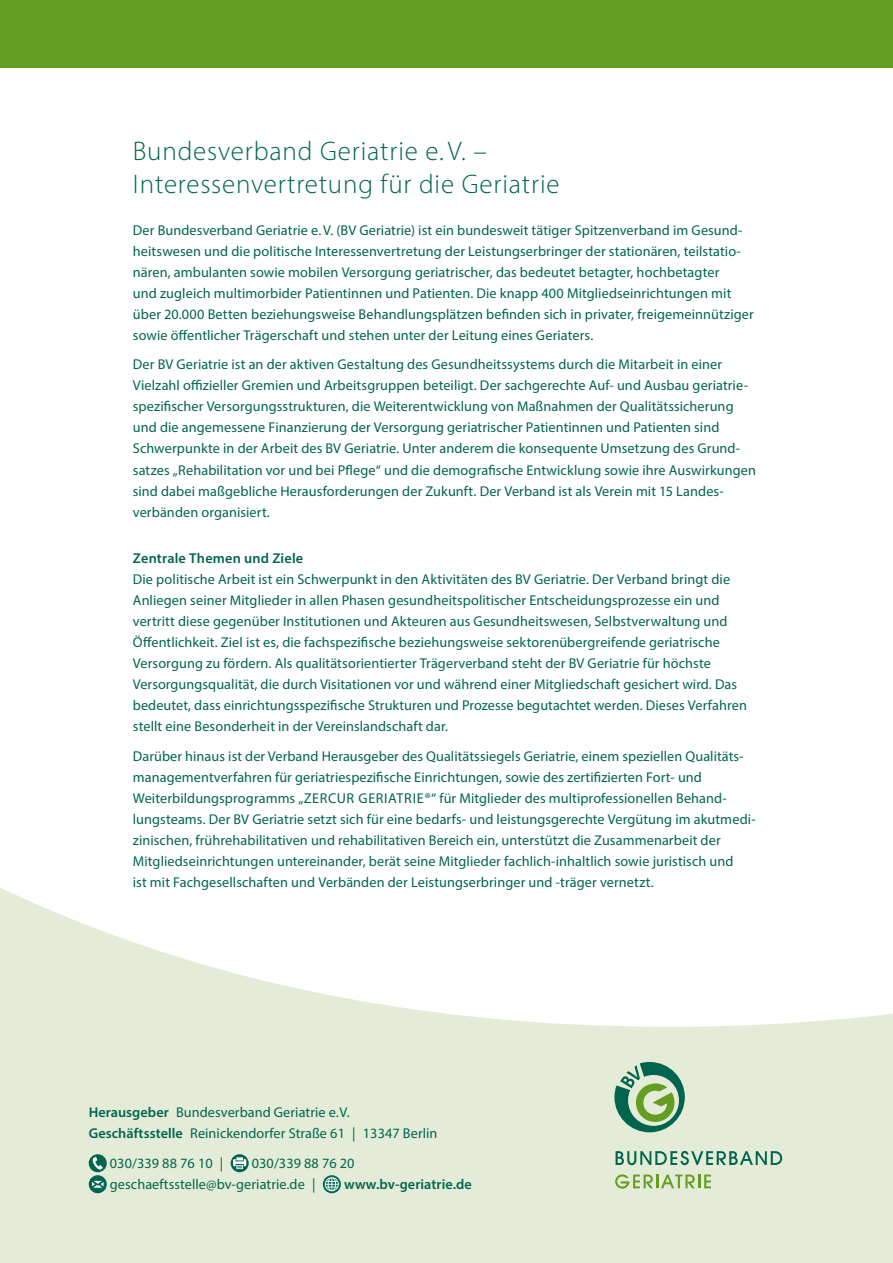
<style>
.page{position:relative;width:893px;height:1263px;background:#fff}
.page>*{position:absolute;margin:0;border:0;box-sizing:border-box;transform-origin:0 0}
.t1{font:300 27px/33px "Myriad Pro";letter-spacing:.03em;color:#00654f}
.t2{font:14.25px/21px "Myriad Pro";letter-spacing:.005em;color:#00654f}
.t3{font:600 14.25px "Myriad Pro";letter-spacing:.01em;color:#00654f}
.s1{font-weight:600}
</style>
<div class="page">
<div style="left:0;top:0;width:893px;height:68px;background:#639d21"></div>
<svg style="left:0;top:888px;width:893px;height:375px;fill:#e4ecd7"></svg>
<svg style="left:89px;top:1154px;width:18px;height:18px"></svg>
<svg style="left:91px;top:1157px;width:12px;height:13px"></svg>
<svg style="left:231px;top:1154px;width:18px;height:18px"></svg>
<svg style="left:233px;top:1157px;width:13px;height:12px"></svg>
<svg style="left:89px;top:1175px;width:18px;height:18px"></svg>
<svg style="left:91px;top:1180px;width:13px;height:8px"></svg>
<svg style="left:323px;top:1175px;width:18px;height:18px"></svg>
<svg style="left:325px;top:1177px;width:14px;height:14px"></svg>
<svg style="left:616px;top:1151px;width:166px;height:14px"></svg>
<svg style="left:615px;top:1174px;width:96px;height:14px"></svg>
<svg style="left:614px;top:1062px;width:71px;height:70px"></svg>
<h1 class="t1" style="left:133px;top:134px;width:428px">Bundesverband Geriatrie e. V. –<br>Interessenvertretung für die Geriatrie</h1>
<p class="t2" style="left:133px;top:219px;width:622px">Der Bundesverband Geriatrie e.V. (BV Geriatrie) ist ein bundesweit tätiger Spitzenverband im Gesund&shy;heitswesen und die politische Interessenvertretung der Leistungserbringer der stationären, teilstatio&shy;nären, ambulanten sowie mobilen Versorgung geriatrischer, das bedeutet betagter, hochbetagter<br>und zugleich multimorbider Patientinnen und Patienten. Die knapp 400 Mitgliedseinrichtungen mit über 20.000 Betten beziehungsweise Behandlungsplätzen befinden sich in privater, freigemeinnütziger sowie öffentlicher Trägerschaft und stehen unter der Leitung eines Geriaters.</p>
<p class="t2" style="left:133px;top:354px;width:625px">Der BV Geriatrie ist an der aktiven Gestaltung des Gesundheitssystems durch die Mitarbeit in einer Vielzahl offizieller Gremien und Arbeitsgruppen beteiligt. Der sachgerechte Auf- und Ausbau geriatrie&shy;spezifischer Versorgungsstrukturen, die Weiterentwicklung von Maßnahmen der Qualitätssicherung und die angemessene Finanzierung der Versorgung geriatrischer Patientinnen und Patienten sind Schwerpunkte in der Arbeit des BV Geriatrie. Unter anderem die konsequente Umsetzung des Grund&shy;satzes „Rehabilitation vor und bei Pflege“ und die demografische Entwicklung sowie ihre Auswirkungen sind dabei maßgebliche Herausforderungen der Zukunft. Der Verband ist als Verein mit 15 Landes&shy;verbänden organisiert.</p>
<p class="t3" style="left:133px;top:549px;width:172px">Zentrale Themen und Ziele</p>
<p class="t2" style="left:133px;top:568px;width:616px">Die politische Arbeit ist ein Schwerpunkt in den Aktivitäten des BV Geriatrie. Der Verband bringt die Anliegen seiner Mitglieder in allen Phasen gesundheitspolitischer Entscheidungsprozesse ein und vertritt diese gegenüber Institutionen und Akteuren aus Gesundheitswesen, Selbstverwaltung und Öffentlichkeit. Ziel ist es, die fachspezifische beziehungsweise sektorenübergreifende geriatrische Versorgung zu fördern. Als qualitätsorientierter Trägerverband steht der BV Geriatrie für höchste Versorgungsqualität, die durch Visitationen vor und während einer Mitgliedschaft gesichert wird. Das bedeutet, dass einrichtungsspezifische Strukturen und Prozesse begutachtet werden. Dieses Verfahren stellt eine Besonderheit in der Vereinslandschaft dar.</p>
<p class="t2" style="left:133px;top:745px;width:624px">Darüber hinaus ist der Verband Herausgeber des Qualitätssiegels Geriatrie, einem speziellen Qualitäts&shy;managementverfahren für geriatriespezifische Einrichtungen, sowie des zertifizierten Fort- und Weiterbildungsprogramms „ZERCUR GERIATRIE®“ für Mitglieder des multiprofessionellen Behand&shy;lungsteams. Der BV Geriatrie setzt sich für eine bedarfs- und leistungsgerechte Vergütung im akutmedi&shy;zinischen, frührehabilitativen und rehabilitativen Bereich ein, unterstützt die Zusammenarbeit der Mitgliedseinrichtungen untereinander, berät seine Mitglieder fachlich-inhaltlich sowie juristisch und<br>ist mit Fachgesellschaften und Verbänden der Leistungserbringer und -träger vernetzt.</p>
<p class="t2" style="left:89px;top:1102px;width:350px"><span class="s1">Herausgeber</span> Bundesverband Geriatrie e.V.<br><span class="s1">Geschäftsstelle</span> Reinickendorfer Straße 61 | 13347 Berlin</p>
<p class="t2" style="left:110px;top:1152px;width:115px">030/339 88 76 10 |</p>
<p class="t2" style="left:110px;top:1152px;width:246px;text-indent:142px">030/339 88 76 20 geschaeftsstelle@bv-geriatrie.de |</p>
<p class="t3" style="left:344px;top:1175px;width:129px">www.bv-geriatrie.de</p>
</div>
